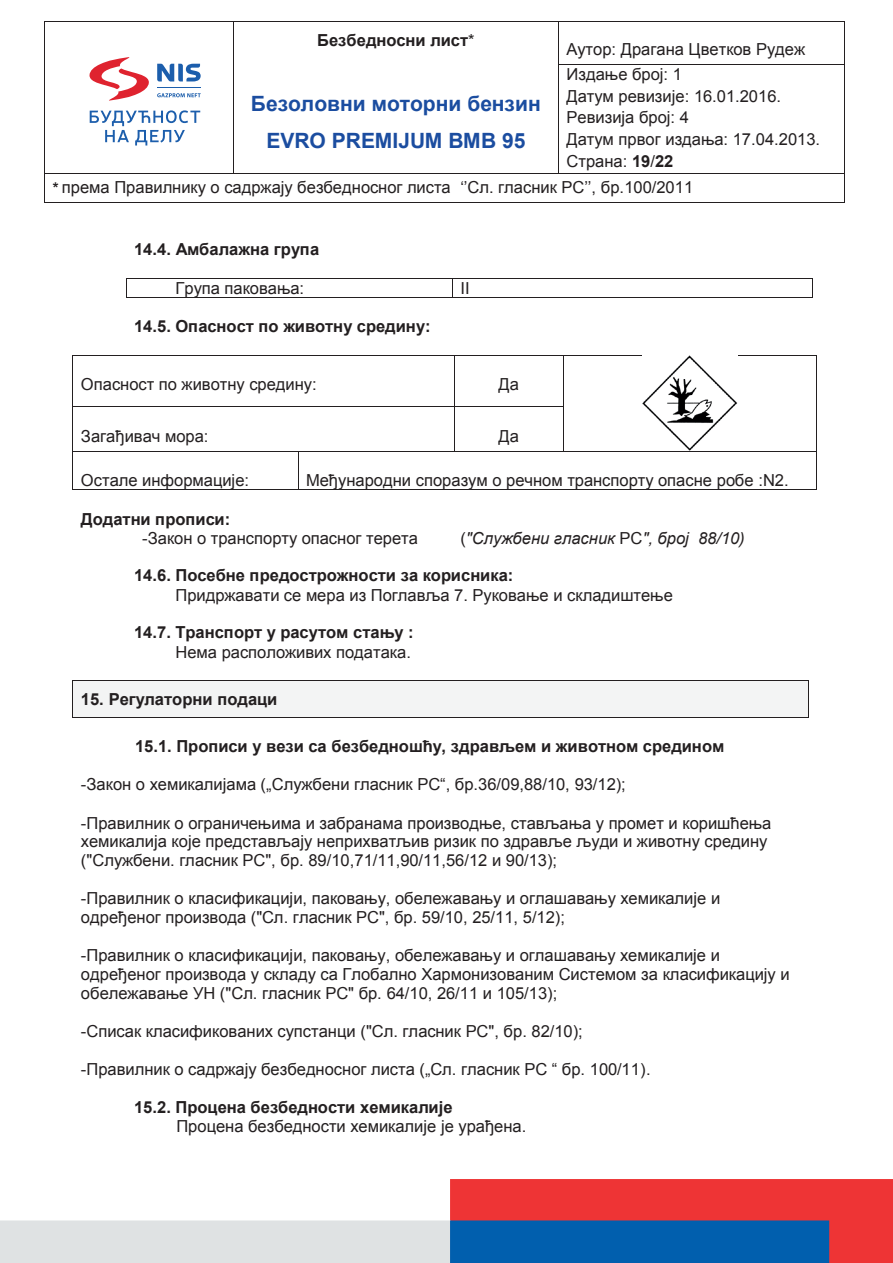
<style>
.page{position:relative;width:893px;height:1263px;background:#fff}
.page>*{position:absolute;margin:0;border:0;box-sizing:border-box;transform-origin:0 0}
.t1{font:700 21px "Arial";color:#1b4da0}
.t2{font:700 21px "Arial";color:#1b4da0}
.t3{font:16.5px/21.8px "Arial";color:#231f20}
.t4{font:700 16.5px "Arial";color:#231f20}
.t5{font:italic 16.5px "Arial";color:#231f20}
.t6{font:16.5px "Arial";color:#231f20}
.s1{font-style:inherit}
.s2{font-weight:400}
.s3{font-weight:700}
.s4{font-weight:700;font-size:15px}
.s5{font-style:normal}
</style>
<div class="page">
<div style="left:450px;top:1179px;width:443px;height:84px;background:#ee3435"></div>
<div style="left:0;top:1220px;width:451px;height:43px;background:#dfe2e3"></div>
<div style="left:450px;top:1220px;width:379px;height:43px;background:#015fae"></div>
<hr style="left:45px;top:21px;width:188px;height:1px;background:#231f20">
<hr style="left:234px;top:21px;width:324px;height:1px;background:#231f20">
<hr style="left:559px;top:21px;width:285px;height:1px;background:#231f20">
<hr style="left:44px;top:22px;width:1px;height:42px;background:#231f20">
<hr style="left:233px;top:22px;width:1px;height:42px;background:#231f20">
<hr style="left:558px;top:22px;width:1px;height:42px;background:#231f20">
<hr style="left:844px;top:22px;width:1px;height:42px;background:#231f20">
<hr style="left:559px;top:64px;width:285px;height:1px;background:#231f20">
<hr style="left:44px;top:65px;width:1px;height:109px;background:#231f20">
<hr style="left:233px;top:65px;width:1px;height:109px;background:#231f20">
<hr style="left:558px;top:65px;width:1px;height:109px;background:#231f20">
<hr style="left:844px;top:65px;width:1px;height:109px;background:#231f20">
<hr style="left:45px;top:174px;width:188px;height:1px;background:#231f20">
<hr style="left:234px;top:174px;width:324px;height:1px;background:#231f20">
<hr style="left:559px;top:174px;width:285px;height:1px;background:#231f20">
<svg style="left:44px;top:174px;width:1px;height:29px"></svg>
<hr style="left:45px;top:202px;width:799px;height:1px;background:#231f20">
<svg style="left:844px;top:174px;width:1px;height:29px"></svg>
<hr style="left:126px;top:278px;width:326px;height:1px;background:#231f20">
<hr style="left:453px;top:278px;width:359px;height:1px;background:#231f20">
<svg style="left:126px;top:279px;width:1px;height:18px"></svg>
<hr style="left:126px;top:297px;width:326px;height:1px;background:#231f20">
<svg style="left:452px;top:278px;width:1px;height:20px"></svg>
<hr style="left:453px;top:297px;width:359px;height:1px;background:#231f20">
<svg style="left:812px;top:278px;width:1px;height:20px"></svg>
<hr style="left:73px;top:355px;width:381px;height:1px;background:#231f20">
<hr style="left:455px;top:355px;width:108px;height:1px;background:#231f20">
<hr style="left:563px;top:355px;width:253px;height:1px;background:#231f20">
<hr style="left:73px;top:356px;width:1px;height:50px;background:#231f20">
<hr style="left:454px;top:356px;width:1px;height:50px;background:#231f20">
<hr style="left:563px;top:356px;width:1px;height:50px;background:#231f20">
<hr style="left:816px;top:356px;width:1px;height:50px;background:#231f20">
<hr style="left:73px;top:406px;width:381px;height:1px;background:#231f20">
<hr style="left:455px;top:406px;width:108px;height:1px;background:#231f20">
<hr style="left:73px;top:407px;width:1px;height:44px;background:#231f20">
<hr style="left:454px;top:407px;width:1px;height:44px;background:#231f20">
<hr style="left:563px;top:407px;width:1px;height:44px;background:#231f20">
<hr style="left:816px;top:407px;width:1px;height:44px;background:#231f20">
<hr style="left:73px;top:451px;width:225px;height:1px;background:#231f20">
<hr style="left:298px;top:451px;width:156px;height:1px;background:#231f20">
<hr style="left:455px;top:451px;width:108px;height:1px;background:#231f20">
<hr style="left:563px;top:451px;width:253px;height:1px;background:#231f20">
<hr style="left:73px;top:452px;width:1px;height:38px;background:#231f20">
<hr style="left:73px;top:490px;width:225px;height:1px;background:#231f20">
<hr style="left:298px;top:452px;width:1px;height:38px;background:#231f20">
<hr style="left:298px;top:490px;width:518px;height:1px;background:#231f20">
<hr style="left:816px;top:452px;width:1px;height:38px;background:#231f20">
<div style="left:73px;top:681px;width:735px;height:9px;background:#f3f4f4"></div>
<div style="left:73px;top:690px;width:8px;height:19px;background:#f3f4f4"></div>
<div style="left:800px;top:690px;width:8px;height:19px;background:#f3f4f4"></div>
<div style="left:73px;top:709px;width:735px;height:8px;background:#f3f4f4"></div>
<div style="left:81px;top:690px;width:719px;height:19px;background:#f3f4f4"></div>
<hr style="left:73px;top:680px;width:735px;height:1px;background:#231f20">
<hr style="left:73px;top:681px;width:1px;height:36px;background:#231f20">
<hr style="left:73px;top:717px;width:735px;height:1px;background:#231f20">
<hr style="left:808px;top:681px;width:1px;height:36px;background:#231f20">
<img style="left:642px;top:356px;width:95px;height:95px">
<svg style="left:90px;top:110px;width:110px;height:36px"></svg>
<svg style="left:90px;top:57px;width:59px;height:44px"></svg>
<hr style="left:157px;top:87px;width:44px;height:1px;background:#1c5eac">
<svg style="left:157px;top:64px;width:44px;height:17px"></svg>
<svg style="left:157px;top:93px;width:44px;height:4px"></svg>
<p class="t4" style="left:317px;top:29px;width:159px">Б<span class="s1">e</span>зб<span class="s1">e</span>дн<span class="s1">o</span>сни лист<span class="s2">*</span></p>
<p class="t3" style="left:567px;top:38px;width:240px">Аутор: Драгана Цветков Рудеж</p>
<p class="t3" style="left:567px;top:63px;width:255px">Издање број: 1<br>Датум ревизије<span class="s1">: 16.01.2016.<br></span>Ревизија број: <span class="s1">4<br></span>Датум првог издања: <span class="s1">17.04.2013.<br></span>Страна<span class="s1">:</span> <span class="s3">19</span><span class="s1">/</span><span class="s3">22</span></p>
<p class="t3" style="left:53px;top:176px;width:642px"><span class="s4">*</span> према Правилнику о садржају безбедносног листа ‘’Сл. гласник РС’’, бр.<span class="s1">100/2011</span></p>
<p class="t1" style="left:251px;top:89px;width:291px">Безоловни моторни бензин</p>
<p class="t2" style="left:266px;top:126px;width:261px">EVRO PREMIJUM BMB 95</p>
<p class="t4" style="left:134px;top:238px;width:187px"><span class="s1">14.4.</span> Aмбaлaжнa групa</p>
<p class="t3" style="left:175px;top:277px;width:130px">Група паковања:</p>
<p class="t6" style="left:460px;top:277px;width:11px">II</p>
<p class="t4" style="left:134px;top:315px;width:298px"><span class="s1">14.5. O</span>п<span class="s1">a</span>сн<span class="s1">o</span>ст п<span class="s1">o</span> жив<span class="s1">o</span>тну ср<span class="s1">e</span>дину<span class="s1">:</span></p>
<p class="t3" style="left:81px;top:374px;width:237px">Опасност по животну средину:</p>
<p class="t3" style="left:498px;top:374px;width:22px">Да</p>
<p class="t3" style="left:81px;top:425px;width:129px">Загађивач мора:</p>
<p class="t3" style="left:498px;top:425px;width:22px">Да</p>
<p class="t3" style="left:81px;top:469px;width:170px">Остале информације:</p>
<p class="t3" style="left:306px;top:469px;width:484px">Међународни споразум о речном транспорту опасне робе <span class="s1">:N2.</span></p>
<p class="t3" style="left:142px;top:509px;width:277px;line-height:19px;text-indent:-61px"><span class="s3">Додатни прописи:<br></span><span class="s1">-</span>Закон о транспорту опасног терета</p>
<p class="t5" style="left:460px;top:527px;width:286px"><span class="s5">(</span>"Службени гласник <span class="s5">РС</span>", број <span class="s1">88/10)</span></p>
<p class="t3" style="left:175px;top:566px;width:499px;line-height:19px;text-indent:-41px"><span class="s3">14.6.</span> <span class="s3">П</span><span class="s3">o</span><span class="s3">с</span><span class="s3">e</span><span class="s3">бн</span><span class="s3">e</span> <span class="s3">пр</span><span class="s3">e</span><span class="s3">д</span><span class="s3">o</span><span class="s3">стр</span><span class="s3">o</span><span class="s3">жн</span><span class="s3">o</span><span class="s3">сти з</span><span class="s3">a</span> <span class="s3">к</span><span class="s3">o</span><span class="s3">рисник</span><span class="s3">a:<br></span>Придржавати се мера из Поглавља 7. Руковање и складиштење</p>
<p class="t3" style="left:134px;top:623px;width:281px;line-height:19.2px;text-align:right"><span class="s3">14.7. T</span><span class="s3">р</span><span class="s3">a</span><span class="s3">нсп</span><span class="s3">o</span><span class="s3">рт у р</span><span class="s3">a</span><span class="s3">сут</span><span class="s3">o</span><span class="s3">м ст</span><span class="s3">a</span><span class="s3">њу</span> <span class="s3">:<br></span>Нема расположивих података<span class="s1">.</span></p>
<p class="t4" style="left:81px;top:688px;width:198px"><span class="s1">15.</span> Р<span class="s1">e</span>гул<span class="s1">a</span>т<span class="s1">o</span>рни п<span class="s1">o</span>д<span class="s1">a</span>ци</p>
<p class="t4" style="left:135px;top:735px;width:591px">15.1. Пр<span class="s1">o</span>писи у в<span class="s1">e</span>зи с<span class="s1">a</span> б<span class="s1">e</span>зб<span class="s1">e</span>дн<span class="s1">o</span>шћу, здр<span class="s1">a</span>вљ<span class="s1">e</span>м и жив<span class="s1">o</span>тн<span class="s1">o</span>м ср<span class="s1">e</span>дин<span class="s1">o</span>м</p>
<p class="t3" style="left:81px;top:774px;width:546px"><span class="s1">-</span>Закон о хемикалијама („Службени гласник РС“, бр<span class="s1">.36/09,88/10, 93/12);</span></p>
<p class="t3" style="left:81px;top:813px;width:692px;line-height:18.9px"><span class="s1">-</span>Правилник о ограничењима и забранама производње, стављања у промет и коришћења хемикалија које представљају неприхватљив ризик по здравље људи и животну средину ("Службени. гласник РС", бр. 89/10<span class="s1">,71/11,90/11,56/12</span> и <span class="s1">90/13);</span></p>
<p class="t3" style="left:81px;top:889px;width:641px;line-height:19px"><span class="s1">-</span>Правилник о кл<span class="s1">a</span>сификацији<span class="s1">,</span> паковању<span class="s1">,</span> обележавању и оглашавању хемикалије и одређеног производа <span class="s1">("</span>Сл<span class="s1">.</span> гласник РС<span class="s1">",</span> бр<span class="s1">. 59/10, 25/11, 5/12);</span></p>
<p class="t3" style="left:81px;top:946px;width:710px;line-height:18.9px"><span class="s1">-</span>Правилник о кл<span class="s1">a</span>сификацији, паковању, обележавању и оглашавању хемикалије и одређеног производа у складу са Глобално Хармонизованим Системом за класификацију и обележавање УН ("Сл. гласник РС" бр. 64/10, 26/11 и 105/13<span class="s1">);</span></p>
<p class="t3" style="left:81px;top:1020px;width:503px"><span class="s1">-</span>Списак класификованих супстанци ("Сл. гласник РС", бр. 82/10)<span class="s1">;</span></p>
<p class="t3" style="left:81px;top:1059px;width:571px"><span class="s1">-</span>Правилник о садржају безбедносног листа („Сл. гласник РС “ бр. 100/11)<span class="s1">.</span></p>
<p class="t3" style="left:176px;top:1098px;width:352px;line-height:19px;text-indent:-42px"><span class="s3">15.2.</span> <span class="s3">Пр</span><span class="s3">o</span><span class="s3">ц</span><span class="s3">e</span><span class="s3">н</span><span class="s3">a</span> <span class="s3">б</span><span class="s3">e</span><span class="s3">зб</span><span class="s3">e</span><span class="s3">дн</span><span class="s3">o</span><span class="s3">сти х</span><span class="s3">e</span><span class="s3">мик</span><span class="s3">a</span><span class="s3">ли</span><span class="s3">je<br></span>Процена безбедности хемикалије је урађена<span class="s1">.</span></p>
</div>
